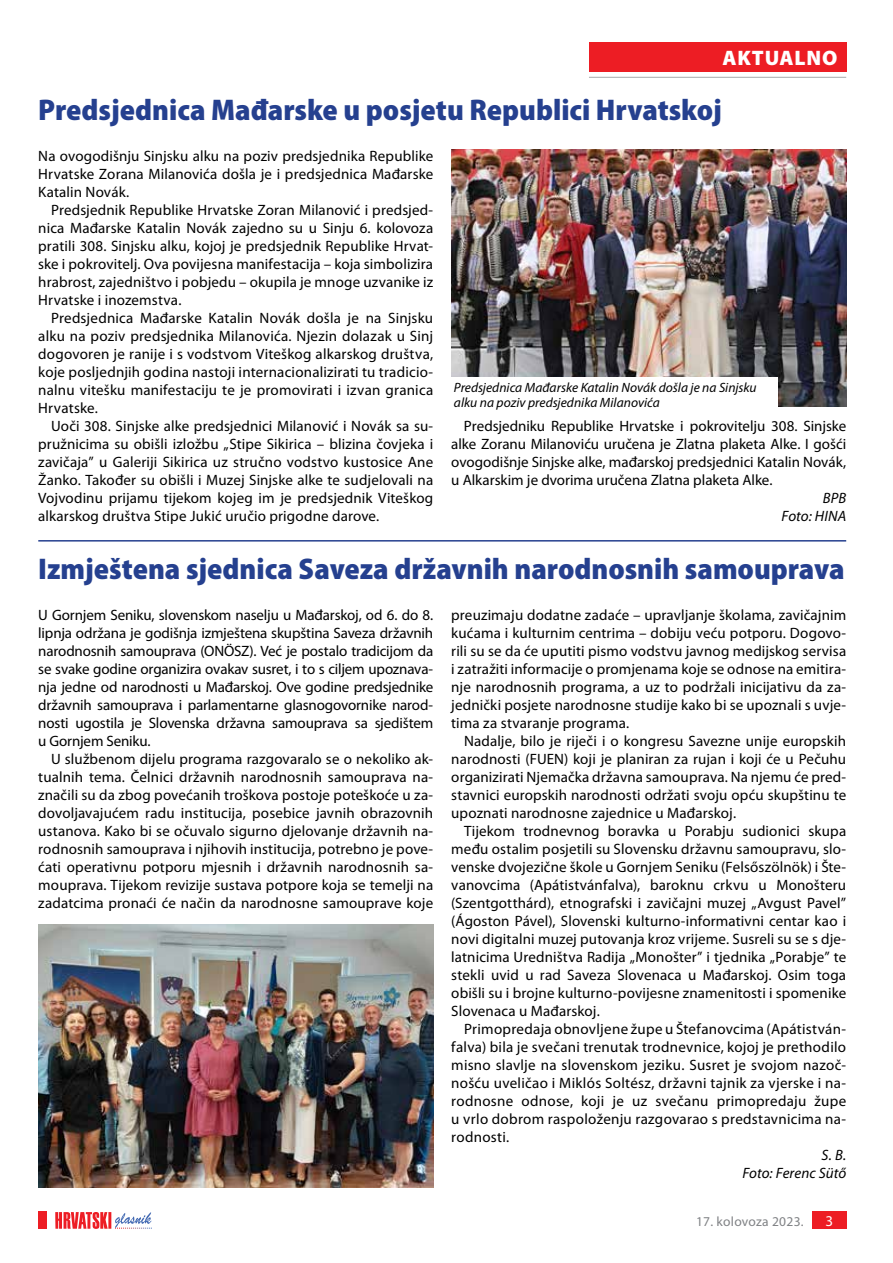
<style>
.page{position:relative;width:893px;height:1263px;background:#fff}
.page>*{position:absolute;margin:0;border:0;box-sizing:border-box;transform-origin:0 0}
.t1{font:900 semi-condensed 30px "Myriad Pro";color:#25408f}
.t2{font:900 21px "Myriad Pro";letter-spacing:.04em;color:#fff}
.t3{font:15px/18px "Myriad Pro";letter-spacing:.01em;color:#000;text-align:justify}
.t4{font:italic 15px/18px "Myriad Pro";letter-spacing:.005em;color:#000;text-align:right}
.t5{font:15px "Myriad Pro";color:#fff}
.t6{font:italic 13.5px/15px "Myriad Pro";color:#000}
.t7{font:13.5px "Myriad Pro";letter-spacing:.02em;color:#808285}
</style>
<div class="page">
<div style="left:812px;top:1212px;width:34px;height:17px;background:#ed1d24"></div>
<svg style="left:55px;top:1212px;width:97px;height:17px"></svg>
<div style="left:38px;top:1212px;width:9px;height:17px;background:#ed1d24"></div>
<div style="left:589px;top:43px;width:257px;height:29px;background:#ed1d24"></div>
<hr style="left:589px;top:77px;width:257px;height:1px;background:#a7a9ac">
<img style="left:451px;top:149px;width:395px;height:257px">
<img style="left:38px;top:924px;width:395px;height:263px">
<hr style="left:38px;top:540px;width:808px;height:2px;background:#25408f">
<div style="left:450px;top:377px;width:327px;height:36px;background:#fff"></div>
<h2 class="t2" style="left:722px;top:46px;width:117px">AKTUALNO</h2>
<h1 class="t1" style="left:38px;top:93px;width:685px">Predsjednica Mađarske u posjetu Republici Hrvatskoj</h1>
<p class="t3" style="left:38px;top:146px;width:396px">Na ovogodišnju Sinjsku alku na poziv predsjednika Republike Hrvatske Zorana Milanovića došla je i predsjednica Mađarske Katalin Novák.</p>
<p class="t3" style="left:38px;top:200px;width:396px;text-indent:13px">Predsjednik Republike Hrvatske Zoran Milanović i predsjed&shy;nica Mađarske Katalin Novák zajedno su u Sinju 6. kolovoza pratili 308. Sinjsku alku, kojoj je predsjednik Republike Hrvat&shy;ske i pokrovitelj. Ova povijesna manifestacija – koja simbolizira hrabrost, zajedništvo i pobjedu – okupila je mnoge uzvanike iz Hrvatske i inozemstva.</p>
<p class="t3" style="left:38px;top:308px;width:396px;text-indent:13px">Predsjednica Mađarske Katalin Novák došla je na Sinjsku alku na poziv predsjednika Milanovića. Njezin dolazak u Sinj dogovoren je ranije i s vodstvom Viteškog alkarskog društva, koje posljednjih godina nastoji internacionalizirati tu tradicio&shy;nalnu vitešku manifestaciju te je promovirati i izvan granica Hrvatske.</p>
<p class="t3" style="left:38px;top:416px;width:396px;text-indent:13px">Uoči 308. Sinjske alke predsjednici Milanović i Novák sa su&shy;pružnicima su obišli izložbu „Stipe Sikirica – blizina čovjeka i zavičaja” u Galeriji Sikirica uz stručno vodstvo kustosice Ane Žanko. Također su obišli i Muzej Sinjske alke te sudjelovali na Vojvodinu prijamu tijekom kojeg im je predsjednik Viteškog alkarskog društva Stipe Jukić uručio prigodne darove.</p>
<p class="t3" style="left:451px;top:416px;width:396px;text-indent:13px">Predsjedniku Republike Hrvatske i pokrovitelju 308. Sinjske alke Zoranu Milanoviću uručena je Zlatna plaketa Alke. I gošći ovogodišnje Sinjske alke, mađarskoj predsjednici Katalin Novák, u Alkarskim je dvorima uručena Zlatna plaketa Alke.</p>
<p class="t6" style="left:454px;top:379px;width:304px">Predsjednica Mađarske Katalin Novák došla je na Sinjsku alku na poziv predsjednika Milanovića</p>
<p class="t4" style="left:781px;top:488px;width:66px">BPB<br>Foto: HINA</p>
<h1 class="t1" style="left:38px;top:552px;width:808px">Izmještena sjednica Saveza državnih narodnosnih samouprava</h1>
<p class="t3" style="left:38px;top:605px;width:396px">U Gornjem Seniku, slovenskom naselju u Mađarskoj, od 6. do 8. lipnja održana je godišnja izmještena skupština Saveza državnih narodnosnih samouprava (ONÖSZ). Već je postalo tradicijom da se svake godine organizira ovakav susret, i to s ciljem upoznava&shy;nja jedne od narodnosti u Mađarskoj. Ove godine predsjednike državnih samouprava i parlamentarne glasnogovornike narod&shy;nosti ugostila je Slovenska državna samouprava sa sjedištem u Gornjem Seniku.</p>
<p class="t3" style="left:38px;top:749px;width:396px;text-indent:13px">U službenom dijelu programa razgovaralo se o nekoliko ak&shy;tualnih tema. Čelnici državnih narodnosnih samouprava na&shy;značili su da zbog povećanih troškova postoje poteškoće u za&shy;dovoljavajućem radu institucija, posebice javnih obrazovnih ustanova. Kako bi se očuvalo sigurno djelovanje državnih na&shy;rodnosnih samouprava i njihovih institucija, potrebno je pove&shy;ćati operativnu potporu mjesnih i državnih narodnosnih sa&shy;mouprava. Tijekom revizije sustava potpore koja se temelji na zadatcima pronaći će način da narodnosne samouprave koje</p>
<p class="t3" style="left:451px;top:605px;width:396px">preuzimaju dodatne zadaće – upravljanje školama, zavičajnim kućama i kulturnim centrima – dobiju veću potporu. Dogovo&shy;rili su se da će uputiti pismo vodstvu javnog medijskog servisa i zatražiti informacije o promjenama koje se odnose na emitira&shy;nje narodnosnih programa, a uz to podržali inicijativu da za&shy;jednički posjete narodnosne studije kako bi se upoznali s uvje&shy;tima za stvaranje programa.</p>
<p class="t3" style="left:451px;top:731px;width:396px;text-indent:13px">Nadalje, bilo je riječi i o kongresu Savezne unije europskih narodnosti (FUEN) koji je planiran za rujan i koji će u Pečuhu organizirati Njemačka državna samouprava. Na njemu će pred&shy;stavnici europskih narodnosti održati svoju opću skupštinu te upoznati narodnosne zajednice u Mađarskoj.</p>
<p class="t3" style="left:451px;top:821px;width:396px;text-indent:13px">Tijekom trodnevnog boravka u Porabju sudionici skupa među ostalim posjetili su Slovensku državnu samoupravu, slo&shy;venske dvojezične škole u Gornjem Seniku (Felsőszölnök) i Šte&shy;vanovcima (Apátistvánfalva), baroknu crkvu u Monošteru (Szentgotthárd), etnografski i zavičajni muzej „Avgust Pavel” (Ágoston Pável), Slovenski kulturno-informativni centar kao i novi digitalni muzej putovanja kroz vrijeme. Susreli su se s dje&shy;latnicima Uredništva Radija „Monošter” i tjednika „Porabje” te stekli uvid u rad Saveza Slovenaca u Mađarskoj. Osim toga obišli su i brojne kulturno-povijesne znamenitosti i spomenike Slovenaca u Mađarskoj.</p>
<p class="t3" style="left:451px;top:1019px;width:396px;text-indent:13px">Primopredaja obnovljene župe u Štefanovcima (Apátistván&shy;falva) bila je svečani trenutak trodnevnice, kojoj je prethodilo misno slavlje na slovenskom jeziku. Susret je svojom nazoč&shy;nošću uveličao i Miklós Soltész, državni tajnik za vjerske i na&shy;rodnosne odnose, koji je uz svečanu primopredaju župe u vrlo dobrom raspoloženju razgovarao s predstavnicima na&shy;rodnosti.</p>
<p class="t4" style="left:742px;top:1145px;width:105px">S. B.<br>Foto: Ferenc Sütő</p>
<p class="t7" style="left:696px;top:1213px;width:109px">17. kolovoza 2023.</p>
<p class="t5" style="left:825px;top:1212px;width:9px">3</p>
</div>
